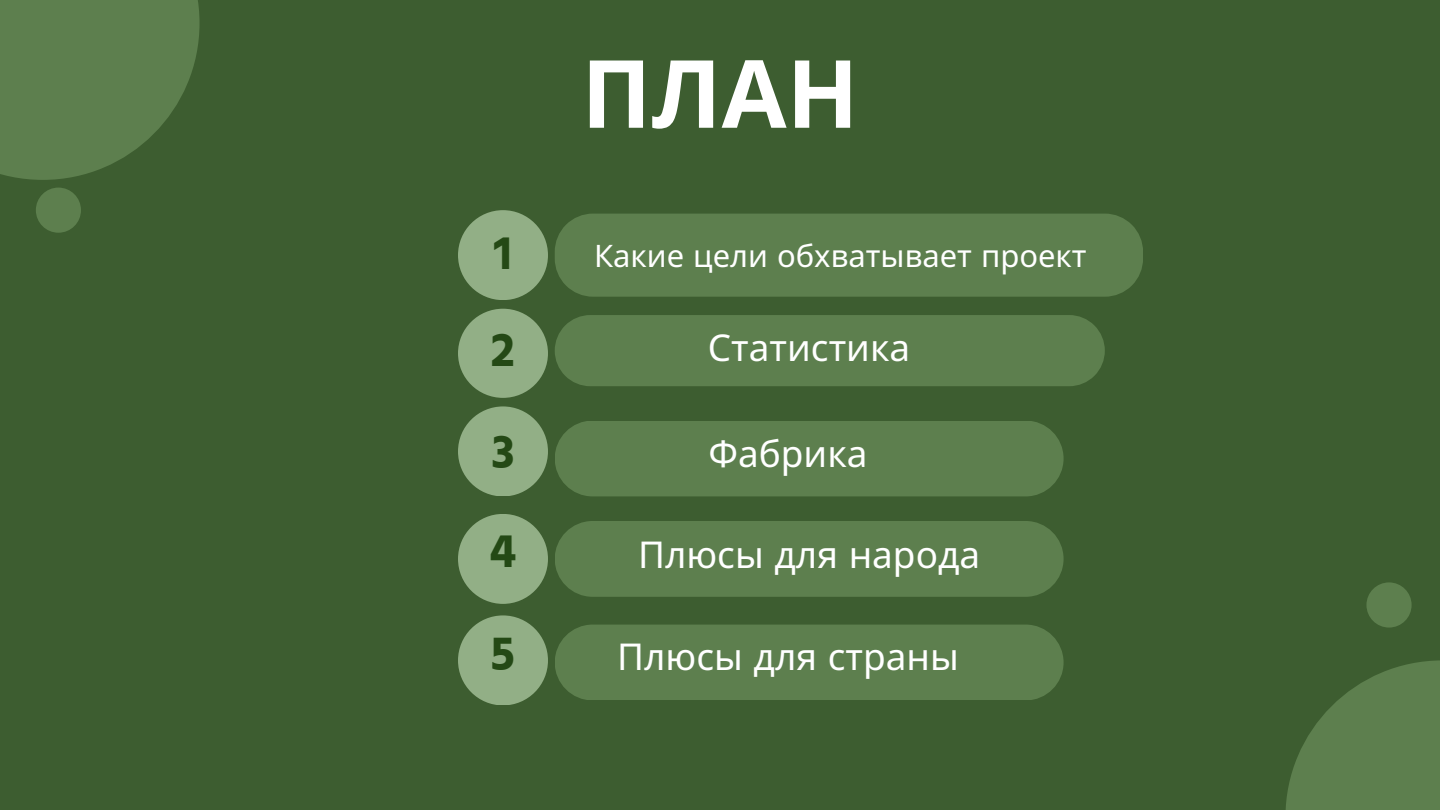
<style>
.page{position:relative;width:1440px;height:810px;background:#3d5d30}
.page>*{position:absolute;margin:0;border:0;box-sizing:border-box;transform-origin:0 0}
.t1{font:700 94.2px "Noto Sans";color:#fff}
.t2{font:700 48px "Hind Guntur";color:#244915}
.t3{font:37px "Noto Sans";color:#fff}
.t4{font:31px "Noto Sans";color:#fff}
</style>
<div class="page">
<div style="left:555px;top:214px;width:588px;height:83px;background:#5d7f4e"></div>
<div style="left:555px;top:315px;width:550px;height:71px;background:#5d7f4e"></div>
<div style="left:555px;top:421px;width:509px;height:75px;background:#5d7f4e;border-radius:38px"></div>
<div style="left:555px;top:521px;width:509px;height:76px;background:#5d7f4e;border-radius:38px"></div>
<div style="left:555px;top:625px;width:509px;height:75px;background:#5d7f4e;border-radius:38px"></div>
<div style="left:458px;top:210px;width:90px;height:90px;background:#92af86;border-radius:50%"></div>
<div style="left:458px;top:309px;width:90px;height:89px;background:#92af86;border-radius:50%"></div>
<div style="left:458px;top:406px;width:90px;height:90px;background:#92af86;border-radius:50%"></div>
<div style="left:458px;top:514px;width:90px;height:90px;background:#92af86;border-radius:50%"></div>
<div style="left:458px;top:615px;width:90px;height:90px;background:#92af86;border-radius:50%"></div>
<div style="left:0;top:0;width:200px;height:180px;background:#5d7f4e"></div>
<svg style="left:1286px;top:660px;width:154px;height:150px;fill:#5d7f4e"></svg>
<div style="left:36px;top:188px;width:45px;height:45px;background:#5d7f4e;border-radius:50%"></div>
<div style="left:1366px;top:582px;width:46px;height:46px;background:#5d7f4e;border-radius:50%"></div>
<p class="t1" style="left:581px;top:27px;width:279px">ПЛАН</p>
<p class="t2" style="left:494px;top:225px;width:20px">1</p>
<p class="t4" style="left:594px;top:234px;width:494px">Какие цели обхватывает проект</p>
<p class="t2" style="left:491px;top:321px;width:26px">2</p>
<p class="t3" style="left:708px;top:321px;width:204px">Статистика</p>
<p class="t2" style="left:491px;top:423px;width:25px">3</p>
<p class="t3" style="left:708px;top:427px;width:161px">Фабрика</p>
<p class="t2" style="left:489px;top:523px;width:28px">4</p>
<p class="t3" style="left:638px;top:529px;width:344px">Плюсы для народа</p>
<p class="t2" style="left:491px;top:625px;width:26px">5</p>
<p class="t3" style="left:617px;top:631px;width:343px">Плюсы для страны</p>
</div>
